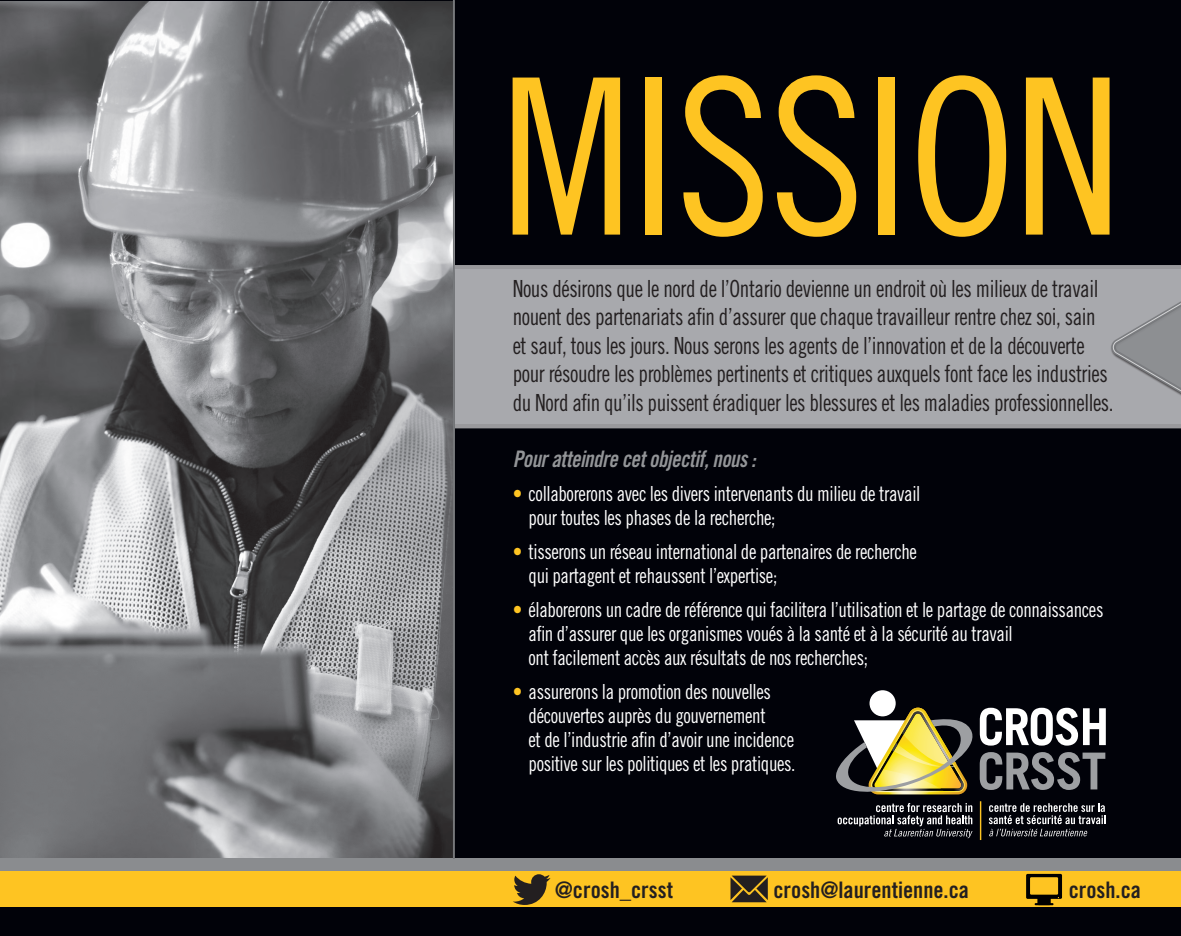
<style>
.page{position:relative;width:1181px;height:936px;background:#010209}
.page>*{position:absolute;margin:0;border:0;box-sizing:border-box;transform-origin:0 0}
.t1{font:217.56px "Trade Gothic Cond Eighteen";letter-spacing:-.01em;color:#fec422}
.t2{font:23.6px/28.4px "Trade Gothic Cond Eighteen";letter-spacing:-.02em;color:#231f20;scale:.91 1}
.t3{font:22.8px "Trade Gothic Bold Cond Twenty";color:#231f20}
.t4{font:22.8px "Trade Gothic Bold Cond Twenty Obl";letter-spacing:-.02em;color:#939598;scale:.92 1}
.t5{font:20.8px/24px "Trade Gothic Cond Eighteen";letter-spacing:-.02em;color:#fff;scale:.92 1}
.s1{color:#fec422}
</style>
<div class="page">
<svg style="left:455px;top:265px;width:726px;height:164px;background:#909194"></svg>
<div style="left:429px;top:269px;width:752px;height:154px;background:#a8a9ad"></div>
<hr style="left:980px;top:801px;width:1px;height:39px;background:#fec422">
<svg style="left:989px;top:803px;width:116px;height:33px"></svg>
<div style="left:869px;top:690px;width:27px;height:26px;background:#fff;border-radius:50%"></div>
<svg style="left:836px;top:708px;width:270px;height:87px"></svg>
<svg style="left:837px;top:803px;width:135px;height:35px"></svg>
<svg style="left:1111px;top:301px;width:70px;height:95px"></svg>
<img style="left:0;top:1px;width:453px;height:857px">
<div style="left:0;top:870px;width:1181px;height:37px;background:#fec422"></div>
<div style="left:0;top:858px;width:1181px;height:12px;background:#8a8c8f"></div>
<hr style="left:453px;top:0;width:2px;height:859px;background:#76787b">
<svg style="left:513px;top:874px;width:37px;height:31px"></svg>
<svg style="left:730px;top:876px;width:38px;height:26px"></svg>
<div style="left:1026px;top:874px;width:36px;height:25px;background:#000;border-radius:2px"></div>
<div style="left:1030px;top:877px;width:28px;height:18px;background:#fec422"></div>
<svg style="left:1034px;top:897px;width:25px;height:8px"></svg>
<p class="t1" style="left:500px;top:28px;width:622px">MISSION</p>
<p class="t2" style="left:513px;top:274px;width:662px">Nous désirons que le nord de l’Ontario devienne un endroit où les milieux de travail nouent des partenariats afin d’assurer que chaque travailleur rentre chez soi, sain et sauf, tous les jours. Nous serons les agents de l’innovation et de la découverte pour résoudre les problèmes pertinents et critiques auxquels font face les industries du Nord afin qu’ils puissent éradiquer les blessures et les maladies professionnelles.</p>
<p class="t4" style="left:513px;top:445px;width:266px">Pour atteindre cet objectif, nous :</p>
<p class="t5" style="left:528px;top:481px;width:427px;text-indent:-16px"><span class="s1">•</span> collaborerons avec les divers intervenants du milieu de travail pour toutes les phases de la recherche;</p>
<p class="t5" style="left:528px;top:540px;width:424px;text-indent:-16px"><span class="s1">•</span> tisserons un réseau international de partenaires de recherche qui partagent et rehaussent l’expertise;</p>
<p class="t5" style="left:528px;top:598px;width:626px;text-indent:-16px"><span class="s1">•</span> élaborerons un cadre de référence qui facilitera l’utilisation et le partage de connaissances afin d’assurer que les organismes voués à la santé et à la sécurité au travail<br>ont facilement accès aux résultats de nos recherches;</p>
<p class="t5" style="left:528px;top:680px;width:292px;text-indent:-16px"><span class="s1">•</span> assurerons la promotion des nouvelles découvertes auprès du gouvernement<br>et de l’industrie afin d’avoir une incidence positive sur les politiques et les pratiques.</p>
<p class="t3" style="left:555px;top:876px;width:120px">@crosh_crsst</p>
<p class="t3" style="left:773px;top:876px;width:197px">crosh@laurentienne.ca</p>
<p class="t3" style="left:1069px;top:876px;width:74px">crosh.ca</p>
</div>
